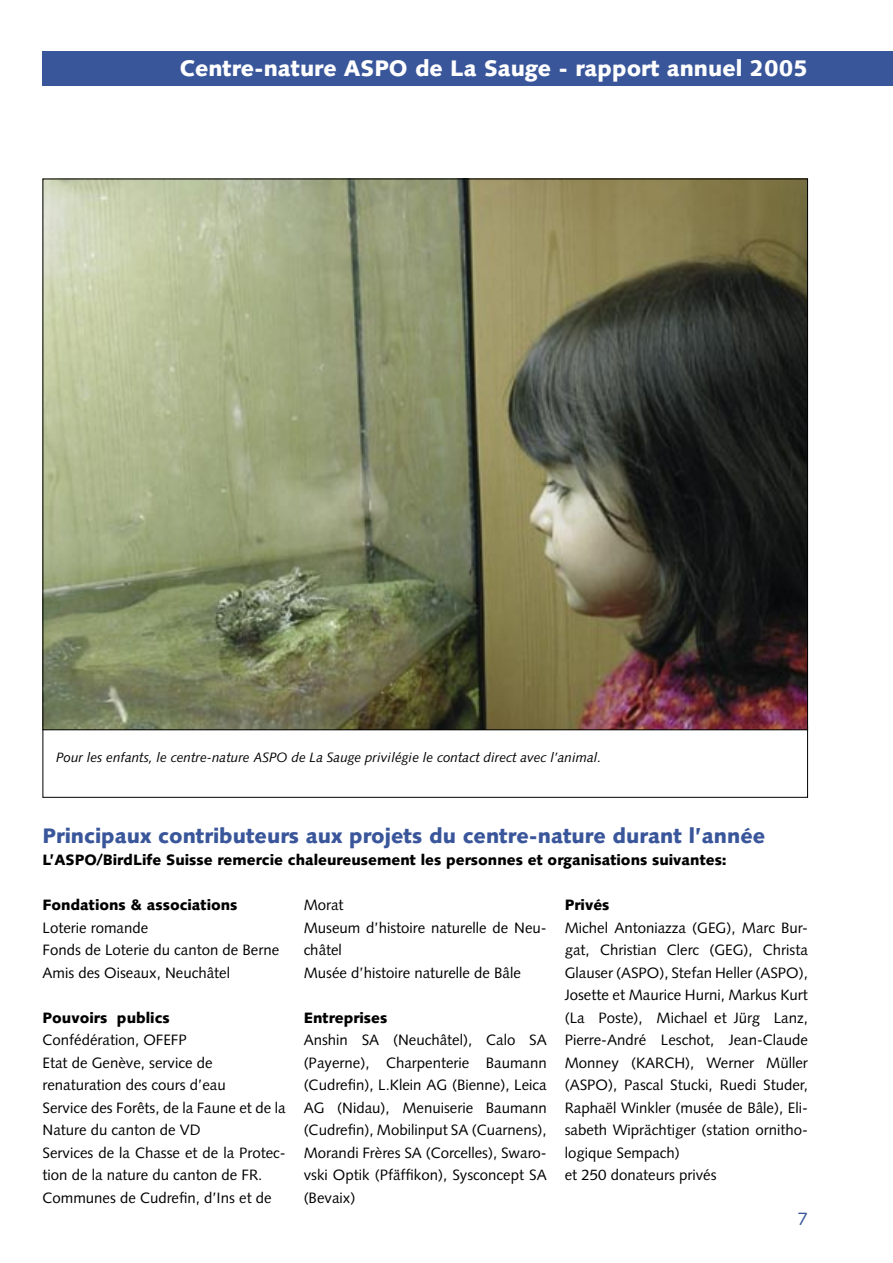
<style>
.page{position:relative;width:893px;height:1263px;background:#fff}
.page>*{position:absolute;margin:0;border:0;box-sizing:border-box;transform-origin:0 0}
.t1{font:900 22.5px "Syntax";color:#fff}
.Texte_courant{font:900 21px "Syntax";color:#3a569b}
.t2{font:18px "Syntax";color:#3a569b}
.Texte_courant-2{font:15px/22.5px "Syntax";color:#000}
.Texte_courant-3{font:900 15px "Syntax";color:#000}
.Sous-titres{font:900 15px "Syntax";color:#000}
.Légendes{font:italic 13.5px "Syntax";color:#000}
</style>
<div class="page">
<div style="left:43px;top:51px;width:850px;height:34px;background:#3a569b"></div>
<div style="left:43px;top:726px;width:765px;height:72px;border:1px solid #000"></div>
<img style="left:45px;top:181px;width:761px;height:547px">
<h1 class="t1" style="left:180px;top:55px;width:629px">Centre-nature ASPO de La Sauge - rapport annuel 2005</h1>
<p class="Légendes" style="left:56px;top:749px;width:547px">Pour les enfants, le centre-nature ASPO de La Sauge privilégie le contact direct avec l’animal.</p>
<p class="Texte_courant" style="left:43px;top:823px;width:724px">Principaux contributeurs aux projets du centre-nature durant l’année</p>
<p class="Texte_courant-3" style="left:43px;top:851px;width:686px">L’ASPO/BirdLife Suisse remercie chaleureusement les personnes et organisations suivantes:</p>
<p class="Sous-titres" style="left:43px;top:896px;width:196px">Fondations &amp; associations</p>
<p class="Texte_courant-2" style="left:43px;top:916px;width:107px">Loterie romande</p>
<p class="Texte_courant-2" style="left:43px;top:939px;width:238px">Fonds de Loterie du canton de Berne</p>
<p class="Texte_courant-2" style="left:43px;top:961px;width:189px">Amis des Oiseaux, Neuchâtel</p>
<p class="Sous-titres" style="left:43px;top:1009px;width:129px">Pouvoirs publics</p>
<p class="Texte_courant-2" style="left:43px;top:1029px;width:146px">Confédération, OFEFP</p>
<p class="Texte_courant-2" style="left:43px;top:1051px;width:172px">Etat de Genève, service de</p>
<p class="Texte_courant-2" style="left:43px;top:1074px;width:185px">renaturation des cours d’eau</p>
<p class="Texte_courant-2" style="left:43px;top:1096px;width:245px">Service des Forêts, de la Faune et de la<br>Nature du canton de VD</p>
<p class="Texte_courant-2" style="left:43px;top:1141px;width:245px">Services de la Chasse et de la Protec&shy;tion de la nature du canton de FR.</p>
<p class="Texte_courant-2" style="left:43px;top:1186px;width:231px">Communes de Cudrefin, d’Ins et de</p>
<p class="Texte_courant-2" style="left:304px;top:894px;width:41px">Morat</p>
<p class="Texte_courant-2" style="left:304px;top:916px;width:245px">Museum d’histoire naturelle de Neu&shy;châtel</p>
<p class="Texte_courant-2" style="left:304px;top:961px;width:219px">Musée d’histoire naturelle de Bâle</p>
<p class="Sous-titres" style="left:304px;top:1009px;width:85px">Entreprises</p>
<p class="Texte_courant-2" style="left:304px;top:1029px;width:245px;text-align:justify">Anshin SA (Neuchâtel), Calo SA (Payerne), Charpenterie Baumann (Cudrefin), L.Klein AG (Bienne), Leica AG (Nidau), Menuiserie Baumann (Cudrefin), Mobilinput SA (Cuarnens), Morandi Frères SA (Corcelles), Swaro&shy;vski Optik (Pfäffikon), Sysconcept SA (Bevaix)</p>
<p class="Sous-titres" style="left:565px;top:896px;width:46px">Privés</p>
<p class="Texte_courant-2" style="left:565px;top:916px;width:245px;text-align:justify">Michel Antoniazza (GEG), Marc Bur&shy;gat, Christian Clerc (GEG), Christa Glauser (ASPO), Stefan Heller (ASPO), Josette et Maurice Hurni, Markus Kurt (La Poste), Michael et Jürg Lanz, Pierre-André Leschot, Jean-Claude Monney (KARCH), Werner Müller (ASPO), Pascal Stucki, Ruedi Studer, Raphaël Winkler (musée de Bâle), Eli&shy;sabeth Wiprächtiger (station ornitho&shy;logique Sempach)</p>
<p class="Texte_courant-2" style="left:565px;top:1164px;width:153px">et 250 donateurs privés</p>
<p class="t2" style="left:798px;top:1208px;width:12px">7</p>
</div>
